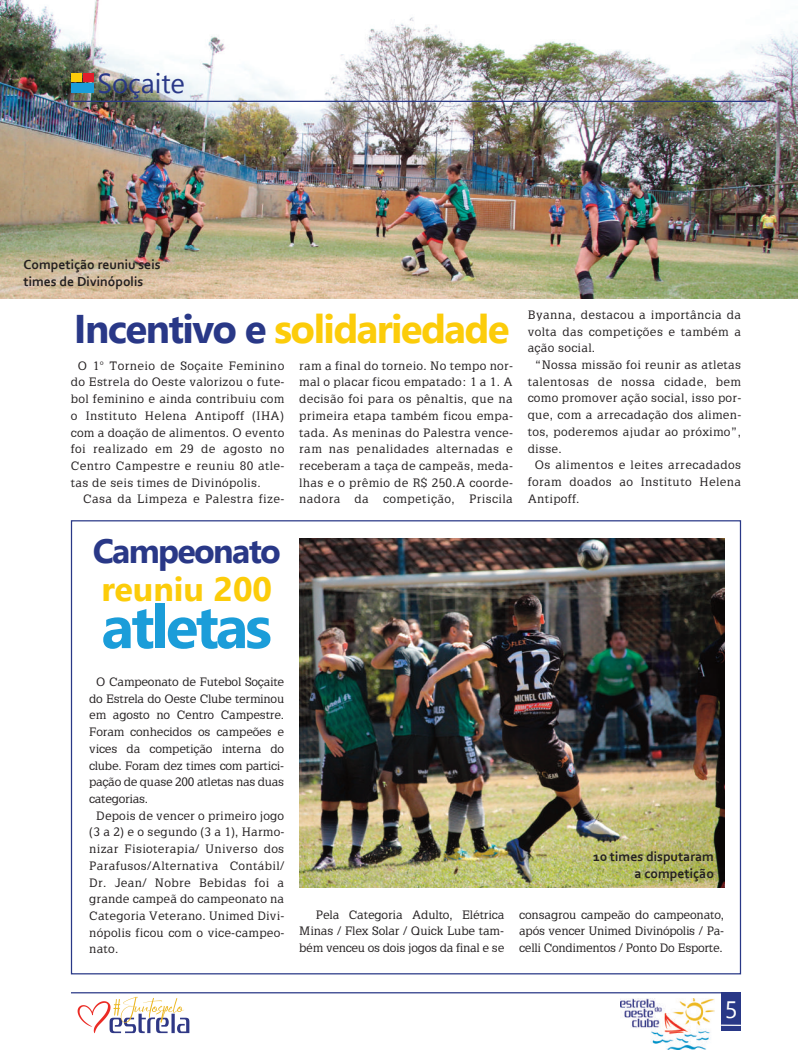
<style>
.page{position:relative;width:812px;height:1063px;background:#fff}
.page>*{position:absolute;margin:0;border:0;box-sizing:border-box;transform-origin:0 0}
.t1{font:700 60px "Nirmala UI";letter-spacing:-.05em;color:#1b9dd9}
.t2{font:700 40px "Nirmala UI";letter-spacing:-.04em;color:#fccc0a}
.t3{font:700 33.75px "Nirmala UI";letter-spacing:-.05em;color:#293887}
.t4{font:700 33.75px "Nirmala UI";color:#fccc0a}
.t5{font:27.5px "Nirmala UI";color:#293887}
.t6{font:23.75px "Nirmala UI";color:#fff}
.t7{font:700 13.75px/16.5px "Corbel";color:#231f20}
.t8{font:11.88px/16.8px "Latinia";letter-spacing:.025em;color:#231f20;text-align:justify}
.t9{font:11.88px "Latinia";letter-spacing:-.02em;color:#231f20}
.t10{font:11.88px "Latinia";letter-spacing:-.01em;color:#231f20}
.t11{font:11.88px "Latinia";letter-spacing:-.015em;color:#231f20}
.s1{color:#293887}
</style>
<div class="page">
<img style="left:0;top:0;width:797px;height:299px">
<hr style="left:71px;top:101px;width:695px;height:1px;background:#293887">
<img style="left:77px;top:996px;width:113px;height:38px">
<div style="left:71px;top:83px;width:23px;height:9px;background:#1b9dd9"></div>
<div style="left:71px;top:73px;width:11px;height:9px;background:#fccc0a"></div>
<div style="left:83px;top:73px;width:11px;height:9px;background:#e11d2b"></div>
<hr style="left:71px;top:992px;width:668px;height:1px;background:#293887">
<div style="left:721px;top:992px;width:20px;height:39px;background:#293887"></div>
<svg style="left:721px;top:1025px;width:19px;height:1px"></svg>
<img style="left:620px;top:998px;width:94px;height:51px">
<img style="left:299px;top:539px;width:425px;height:348px">
<h3 class="t5" style="left:97px;top:63px;width:89px">Soçaite</h3>
<p class="t7" style="left:23px;top:258px;width:139px">Competição reuniu seis times de Divinópolis</p>
<h2 class="t2" style="left:74px;top:300px;width:437px"><span class="s1">Incentivo e</span> solidariedade</h2>
<p class="t8" style="left:71px;top:357px;width:215px;text-indent:7px">O 1º Torneio de Soçaite Feminino do Estrela do Oeste valorizou o fute&shy;bol feminino e ainda contribuiu com o Instituto Helena Antipoff (IHA) com a doação de alimentos. O evento foi realizado em 29 de agosto no Centro Campestre e reuniu 80 atle&shy;tas de seis times de Divinópolis.</p>
<p class="t8" style="left:83px;top:491px;width:203px">Casa da Limpeza e Palestra fize-</p>
<p class="t8" style="left:299px;top:357px;width:215px">ram a final do torneio. No tempo nor&shy;mal o placar ficou empatado: 1 a 1. A decisão foi para os pênaltis, que na primeira etapa também ficou empa&shy;tada. As meninas do Palestra vence&shy;ram nas penalidades alternadas e receberam a taça de campeãs, meda&shy;lhas e o prêmio de R$ 250.A coorde&shy;nadora da competição, Priscila</p>
<h3 class="t3" style="left:93px;top:527px;width:189px">Campeonato</h3>
<h3 class="t4" style="left:101px;top:564px;width:172px">reuniu 200</h3>
<h1 class="t1" style="left:101px;top:583px;width:172px">atletas</h1>
<p class="t8" style="left:527px;top:306px;width:215px">Byanna, destacou a importância da</p>
<p class="t8" style="left:527px;top:323px;width:215px">volta das competições e também a</p>
<p class="t8" style="left:527px;top:339px;width:69px">ação social.</p>
<p class="t8" style="left:534px;top:356px;width:208px">“Nossa missão foi reunir as atletas</p>
<p class="t8" style="left:527px;top:373px;width:215px">talentosas de nossa cidade, bem</p>
<p class="t8" style="left:527px;top:389px;width:215px">como promover ação social, isso por-</p>
<p class="t8" style="left:527px;top:406px;width:215px">que, com a arrecadação dos alimen-</p>
<p class="t8" style="left:527px;top:423px;width:215px">tos, poderemos ajudar ao próximo”,</p>
<p class="t8" style="left:527px;top:440px;width:36px">disse.</p>
<p class="t8" style="left:534px;top:456px;width:208px">Os alimentos e leites arrecadados</p>
<p class="t8" style="left:527px;top:473px;width:215px">foram doados ao Instituto Helena</p>
<p class="t8" style="left:527px;top:490px;width:53px">Antipoff.</p>
<p class="t11" style="left:96px;top:674px;width:189px">O Campeonato de Futebol Soçaite</p>
<p class="t9" style="left:89px;top:691px;width:196px">do Estrela do Oeste Clube terminou</p>
<p class="t10" style="left:89px;top:708px;width:196px">em agosto no Centro Campestre.</p>
<p class="t10" style="left:89px;top:725px;width:196px">Foram conhecidos os campeões e</p>
<p class="t10" style="left:89px;top:741px;width:196px">vices da competição interna do</p>
<p class="t9" style="left:89px;top:758px;width:196px">clube. Foram dez times com partici-</p>
<p class="t9" style="left:89px;top:775px;width:196px">pação de quase 200 atletas nas duas</p>
<p class="t9" style="left:89px;top:791px;width:60px">categorias.</p>
<p class="t8" style="left:96px;top:807px;width:189px">Depois de vencer o primeiro jogo</p>
<p class="t8" style="left:89px;top:823px;width:197px">(3 a 2) e o segundo (3 a 1), Harmo-</p>
<p class="t8" style="left:89px;top:840px;width:196px">nizar Fisioterapia/ Universo dos</p>
<p class="t8" style="left:89px;top:857px;width:196px">Parafusos/Alternativa Contábil/</p>
<p class="t8" style="left:89px;top:874px;width:196px">Dr. Jean/ Nobre Bebidas foi a</p>
<p class="t8" style="left:89px;top:890px;width:196px">grande campeã do campeonato na</p>
<p class="t8" style="left:89px;top:907px;width:197px">Categoria Veterano. Unimed Divi-</p>
<p class="t8" style="left:89px;top:924px;width:197px">nópolis ficou com o vice-campeo-</p>
<p class="t8" style="left:89px;top:940px;width:31px">nato.</p>
<p class="t7" style="left:593px;top:850px;width:122px;text-align:right">10 times disputaram a competição</p>
<p class="t8" style="left:299px;top:906px;width:206px;text-indent:17px">Pela Categoria Adulto, Elétrica Minas / Flex Solar / Quick Lube tam&shy;bém venceu os dois jogos da final e se</p>
<p class="t8" style="left:519px;top:906px;width:206px">consagrou campeão do campeonato, após vencer Unimed Divinópolis / Pa&shy;celli Condimentos / Ponto Do Esporte.</p>
<h3 class="t6" style="left:724px;top:992px;width:14px">5</h3>
</div>
